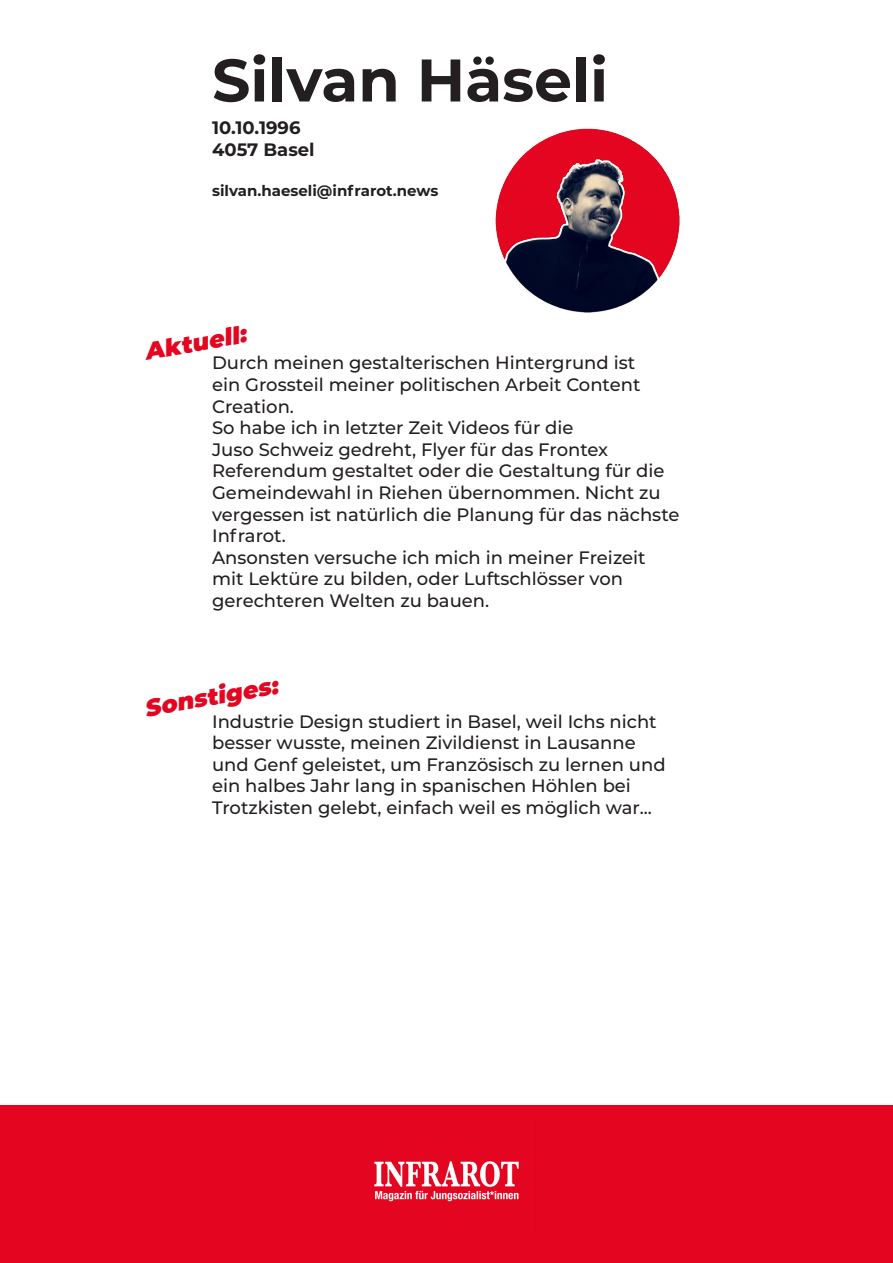
<style>
.page{position:relative;width:893px;height:1263px;background:#fff}
.page>*{position:absolute;margin:0;border:0;box-sizing:border-box;transform-origin:0 0}
.t1{font:700 60px "Montserrat";color:#231f20}
.t2{font:italic 900 24px "Montserrat";color:#e40521}
.t3{font:500 18px/21.6px "Montserrat";color:#231f20}
.t4{font:700 18px "Montserrat";color:#231f20}
.t5{font:700 15px "Montserrat";color:#231f20}
</style>
<div class="page">
<div style="left:0;top:1105px;width:893px;height:158px;background:#e40521"></div>
<img style="left:374px;top:1161px;width:145px;height:41px">
<img style="left:495px;top:128px;width:185px;height:185px">
<p class="t1" style="left:212px;top:37px;width:397px">Silvan Häseli</p>
<p class="t4" style="left:212px;top:115px;width:90px">10.10.1996</p>
<p class="t4" style="left:212px;top:137px;width:104px">4057 Basel</p>
<p class="t5" style="left:212px;top:179px;width:228px">silvan.haeseli@infrarot.news</p>
<p class="t2" style="left:142px;top:334px;width:104px;rotate:-10deg">Aktuell:</p>
<p class="t3" style="left:212px;top:351px;width:430px">Durch meinen gestalterischen Hintergrund ist ein Grossteil meiner politischen Arbeit Content<br>Creation.</p>
<p class="t3" style="left:212px;top:416px;width:469px">So habe ich in letzter Zeit Videos für die<br>Juso Schweiz gedreht, Flyer für das Frontex Referendum gestaltet oder die Gestaltung für die Gemeindewahl in Riehen übernommen. Nicht zu vergessen ist natürlich die Planung für das nächste Infrarot.</p>
<p class="t3" style="left:212px;top:546px;width:435px">Ansonsten versuche ich mich in meiner Freizeit mit Lektüre zu bilden, oder Luftschlösser von gerechteren Welten zu bauen.</p>
<p class="t2" style="left:142px;top:691px;width:136px;rotate:-10deg">Sonstiges:</p>
<p class="t3" style="left:212px;top:710px;width:455px">Industrie Design studiert in Basel, weil Ichs nicht besser wusste, meinen Zivildienst in Lausanne und Genf geleistet, um Französisch zu lernen und ein halbes Jahr lang in spanischen Höhlen bei Trotzkisten gelebt, einfach weil es möglich war...</p>
</div>
